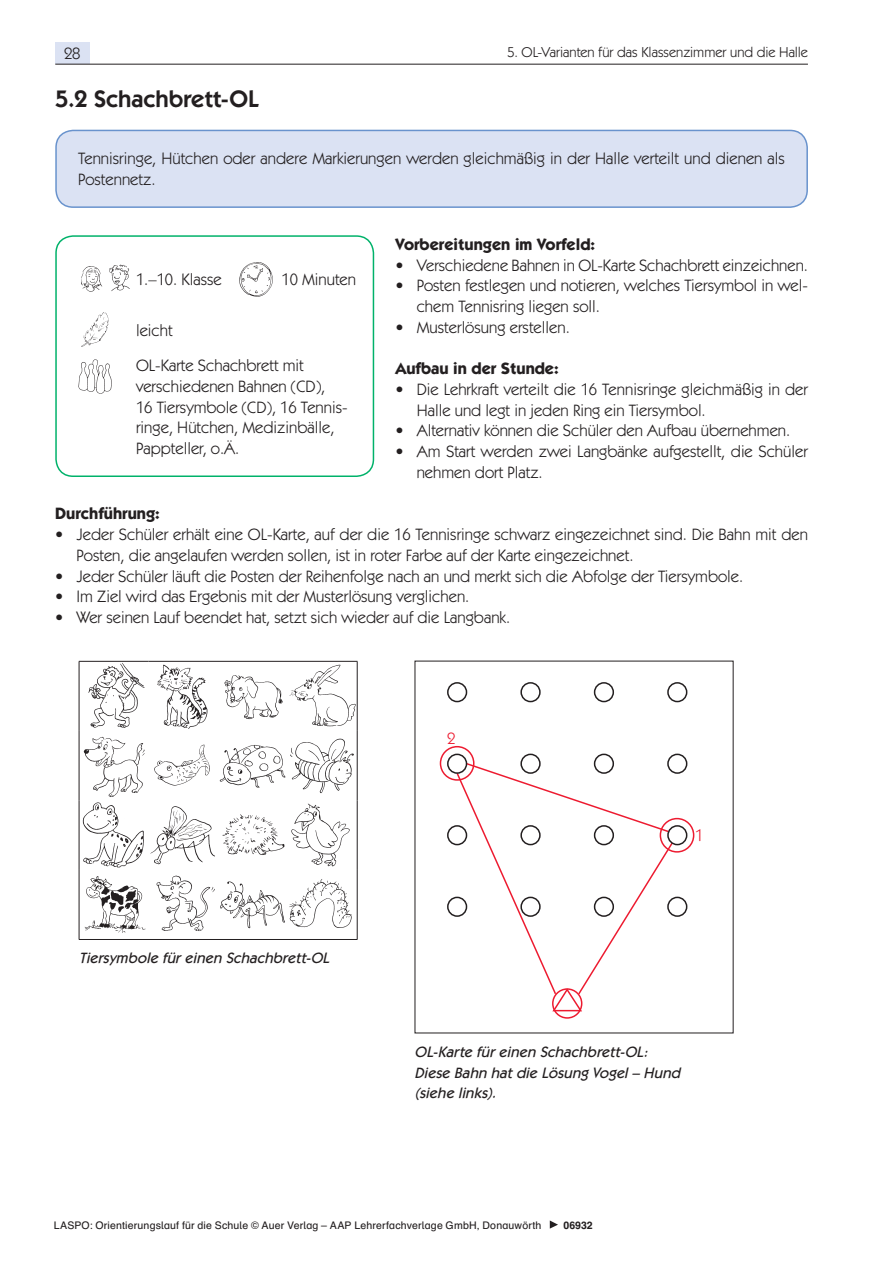
<style>
.page{position:relative;width:893px;height:1263px;background:#fff}
.page>*{position:absolute;margin:0;border:0;box-sizing:border-box;transform-origin:0 0}
.t1{font:600 24px "Itc Kabel";color:#231f20}
.t2{font:16.5px/20.7px "Itc Kabel";color:#231f20}
.t3{font:700 16.5px "Itc Kabel";color:#231f20}
.t4{font:16.5px "Itc Kabel";color:#ed1b30}
.t5{font:italic 500 15px/20.7px "Itc Kabel";letter-spacing:.01em;color:#231f20}
.t6{font:14.25px "Itc Kabel";color:#231f20}
.t7{font:10.5px "Auer Schulbuch";letter-spacing:.015em;color:#231f20}
.t8{font:700 10.5px "Auer Schulbuch";color:#231f20}
</style>
<div class="page">
<div style="left:55px;top:43px;width:34px;height:21px;background:#dbe2f3"></div>
<hr style="left:55px;top:64px;width:753px;height:1px;background:#231f20">
<div style="left:56px;top:130px;width:751px;height:77px;background:#dbe2f3;border-radius:17px"></div>
<div style="left:55px;top:130px;width:753px;height:78px;border:2px solid #6993cd;border-radius:17px"></div>
<hr style="left:79px;top:661px;width:70px;height:1px;background:#231f20">
<hr style="left:79px;top:661px;width:1px;height:70px;background:#231f20">
<hr style="left:149px;top:661px;width:208px;height:1px;background:#231f20">
<hr style="left:357px;top:661px;width:1px;height:70px;background:#231f20">
<hr style="left:79px;top:731px;width:1px;height:69px;background:#231f20">
<hr style="left:357px;top:731px;width:1px;height:69px;background:#231f20">
<hr style="left:79px;top:800px;width:1px;height:70px;background:#231f20">
<hr style="left:357px;top:800px;width:1px;height:70px;background:#231f20">
<hr style="left:79px;top:870px;width:1px;height:69px;background:#231f20">
<hr style="left:357px;top:870px;width:1px;height:69px;background:#231f20">
<hr style="left:79px;top:939px;width:278px;height:1px;background:#231f20">
<img style="left:88px;top:663px;width:57px;height:65px">
<img style="left:157px;top:664px;width:51px;height:65px">
<img style="left:224px;top:675px;width:59px;height:45px">
<img style="left:289px;top:665px;width:67px;height:62px">
<img style="left:83px;top:736px;width:62px;height:61px">
<img style="left:154px;top:744px;width:56px;height:42px">
<img style="left:220px;top:745px;width:66px;height:43px">
<img style="left:290px;top:738px;width:64px;height:56px">
<img style="left:82px;top:802px;width:62px;height:66px">
<img style="left:150px;top:806px;width:65px;height:58px">
<img style="left:222px;top:814px;width:63px;height:41px">
<img style="left:291px;top:803px;width:59px;height:64px">
<img style="left:84px;top:876px;width:62px;height:57px">
<img style="left:156px;top:875px;width:59px;height:56px">
<img style="left:220px;top:881px;width:65px;height:48px">
<img style="left:289px;top:879px;width:63px;height:49px">
<img style="left:81px;top:264px;width:49px;height:28px">
<img style="left:82px;top:313px;width:26px;height:34px">
<img style="left:78px;top:359px;width:34px;height:34px">
<div style="left:55px;top:235px;width:319px;height:242px;border:2px solid #00b26a;border-radius:17px"></div>
<img style="left:240px;top:263px;width:33px;height:34px">
<div style="left:447px;top:682px;width:20px;height:20px;border:2px solid #231f20;border-radius:50%"></div>
<div style="left:520px;top:682px;width:21px;height:20px;border:2px solid #231f20;border-radius:50%"></div>
<div style="left:594px;top:682px;width:20px;height:20px;border:2px solid #231f20;border-radius:50%"></div>
<div style="left:667px;top:682px;width:20px;height:20px;border:2px solid #231f20;border-radius:50%"></div>
<div style="left:447px;top:754px;width:20px;height:20px;border:2px solid #231f20;border-radius:50%"></div>
<div style="left:520px;top:754px;width:21px;height:20px;border:2px solid #231f20;border-radius:50%"></div>
<div style="left:594px;top:754px;width:20px;height:20px;border:2px solid #231f20;border-radius:50%"></div>
<div style="left:667px;top:754px;width:20px;height:20px;border:2px solid #231f20;border-radius:50%"></div>
<div style="left:447px;top:825px;width:20px;height:20px;border:2px solid #231f20;border-radius:50%"></div>
<div style="left:667px;top:825px;width:20px;height:20px;border:2px solid #231f20;border-radius:50%"></div>
<div style="left:447px;top:897px;width:20px;height:20px;border:2px solid #231f20;border-radius:50%"></div>
<div style="left:667px;top:897px;width:20px;height:20px;border:2px solid #231f20;border-radius:50%"></div>
<div style="left:552px;top:988px;width:30px;height:31px;border:2px solid #ed1b30;border-radius:50%"></div>
<svg style="left:455px;top:762px;width:219px;height:251px"></svg>
<div style="left:440px;top:746px;width:34px;height:35px;border:2px solid #ed1b30;border-radius:50%"></div>
<div style="left:660px;top:818px;width:34px;height:35px;border:2px solid #ed1b30;border-radius:50%"></div>
<svg style="left:550px;top:1220px;width:8px;height:8px"></svg>
<p class="t2" style="left:64px;top:44px;width:18px">28</p>
<p class="t6" style="left:508px;top:47px;width:302px">5. OL-Varianten für das Klassenzimmer und die Halle</p>
<h1 class="t1" style="left:55px;top:90px;width:205px">5.2 Schachbrett-OL</h1>
<p class="t2" style="left:78px;top:150px;width:708px">Tennisringe, Hütchen oder andere Markierungen werden gleichmäßig in der Halle verteilt und dienen als<br>Postennetz.</p>
<p class="t2" style="left:136px;top:270px;width:87px">1.–10. Klasse</p>
<p class="t2" style="left:281px;top:270px;width:76px">10 Minuten</p>
<p class="t2" style="left:136px;top:313px;width:169px;line-height:35.7px">leicht<br>OL-Karte Schachbrett mit</p>
<p class="t2" style="left:136px;top:377px;width:213px">verschiedenen Bahnen (CD),<br>16 Tiersymbole (CD), 16 Tennis&shy;ringe, Hütchen, Medizinbälle,<br>Pappteller, o.Ä.</p>
<p class="t3" style="left:395px;top:238px;width:201px">Vorbereitungen im Vorfeld:</p>
<p class="t2" style="left:395px;top:256px;width:414px">• Verschiedene Bahnen in OL-Karte Schachbrett einzeichnen.</p>
<p class="t2" style="left:417px;top:277px;width:393px;text-indent:-21px">• Posten festlegen und notieren, welches Tiersymbol in wel&shy;chem Tennisring liegen soll.</p>
<p class="t2" style="left:395px;top:318px;width:176px">• Musterlösung erstellen.</p>
<p class="t3" style="left:395px;top:362px;width:165px">Aufbau in der Stunde:</p>
<p class="t2" style="left:417px;top:380px;width:393px;text-indent:-21px">• Die Lehrkraft verteilt die 16 Tennisringe gleichmäßig in der<br>Halle und legt in jeden Ring ein Tiersymbol.</p>
<p class="t2" style="left:395px;top:422px;width:396px">• Alternativ können die Schüler den Aufbau übernehmen.</p>
<p class="t2" style="left:417px;top:442px;width:393px;text-indent:-21px">• Am Start werden zwei Langbänke aufgestellt, die Schüler nehmen dort Platz.</p>
<p class="t3" style="left:55px;top:508px;width:106px">Durchführung:</p>
<p class="t2" style="left:77px;top:525px;width:733px;text-indent:-21px">• Jeder Schüler erhält eine OL-Karte, auf der die 16 Tennisringe schwarz eingezeichnet sind. Die Bahn mit den<br>Posten, die angelaufen werden sollen, ist in roter Farbe auf der Karte eingezeichnet.</p>
<p class="t2" style="left:55px;top:567px;width:689px">• Jeder Schüler läuft die Posten der Reihenfolge nach an und merkt sich die Abfolge der Tiersymbole.</p>
<p class="t2" style="left:55px;top:587px;width:416px">• Im Ziel wird das Ergebnis mit der Musterlösung verglichen.</p>
<p class="t2" style="left:55px;top:608px;width:456px">• Wer seinen Lauf beendet hat, setzt sich wieder auf die Langbank.</p>
<p class="t5" style="left:79px;top:949px;width:251px">Tiersymbole für einen Schachbrett-OL</p>
<p class="t4" style="left:447px;top:732px;width:10px">2</p>
<p class="t4" style="left:695px;top:829px;width:10px">1</p>
<p class="t5" style="left:415px;top:1042px;width:270px">OL-Karte für einen Schachbrett-OL:<br>Diese Bahn hat die Lösung Vogel – Hund (siehe links).</p>
<p class="t7" style="left:54px;top:1220px;width:489px">LASPO: Orientierungslauf für die Schule © Auer Verlag – AAP Lehrerfachverlage GmbH, Donauwörth</p>
<p class="t8" style="left:564px;top:1220px;width:31px">06932</p>
</div>
